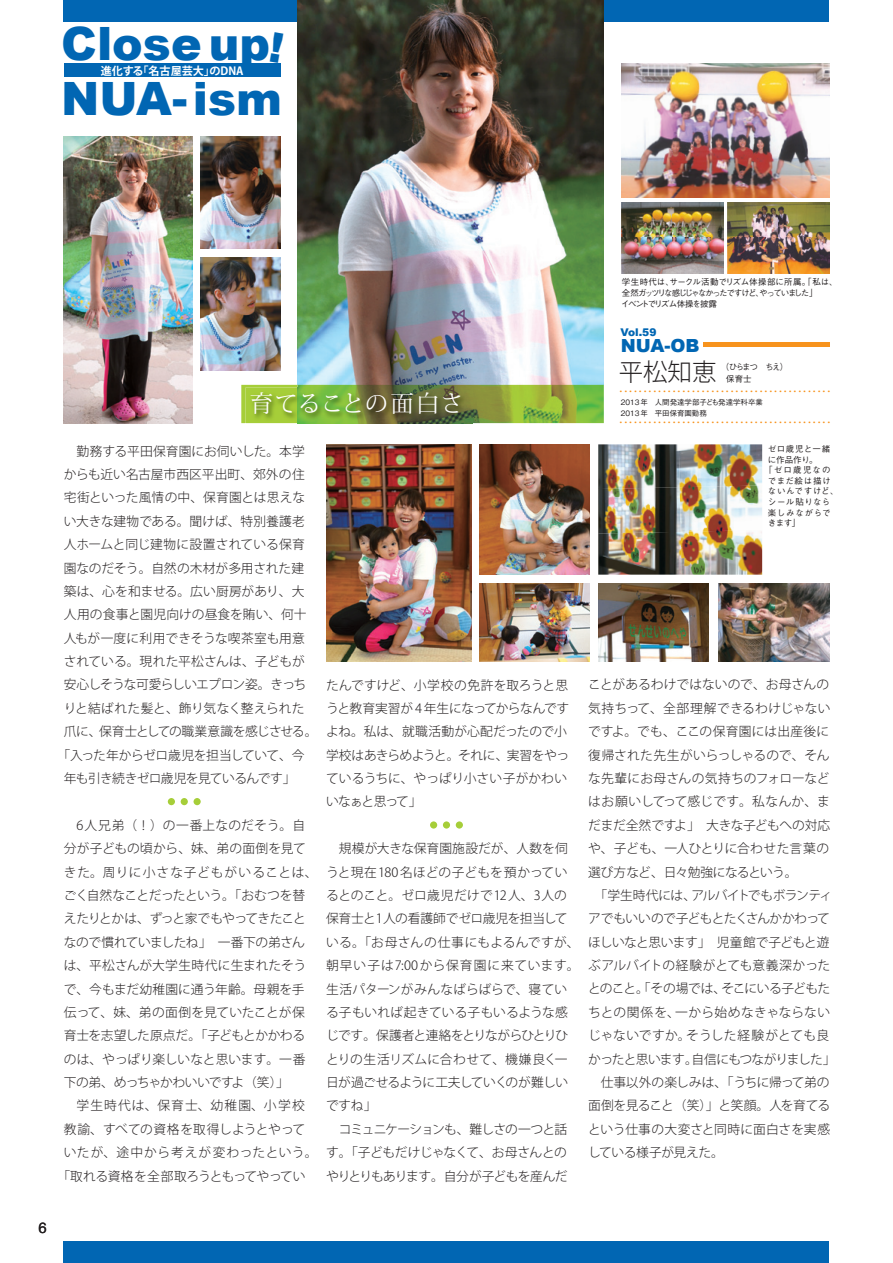
<style>
.page{position:relative;width:893px;height:1263px;background:#fff}
.page>*{position:absolute;margin:0;border:0;box-sizing:border-box;transform-origin:0 0}
.t1{font:900 45.9px/55.2px "Arial";color:#0166b3}
.t2{font:300 24.45px "Koz Go Pro";color:#231f20}
.t3{font:23.4px "Koz Min Pro";letter-spacing:.025em;color:#fff}
.t4{font:900 18px "Arial";color:#0166b3}
.t5{font:14.85px "Helvetica";color:#231f20}
.t6{font:300 12.75px/23.4px "Koz Go Pro";letter-spacing:-.01em;color:#231f20}
.t7{font:300 12.75px "Koz Go Pro";letter-spacing:-.04em;color:#231f20}
.t8{font:300 12.75px "Koz Go Pro";letter-spacing:-.03em;color:#231f20}
.t9{font:300 12.75px "Koz Go Pro";letter-spacing:.01em;color:#231f20}
.t10{font:300 12.75px "Koz Go Pro";letter-spacing:.015em;color:#231f20}
.t11{font:300 12.75px "Koz Go Pro";letter-spacing:-.065em;color:#231f20}
.t12{font:300 12.75px "Koz Go Pro";letter-spacing:-.06em;color:#231f20}
.t13{font:300 12.75px "Koz Go Pro";letter-spacing:-.05em;color:#231f20}
.t14{font:300 12.75px "Koz Go Pro";letter-spacing:.065em;color:#231f20}
.t15{font:300 12.75px "Koz Go Pro";letter-spacing:-.055em;color:#231f20}
.t16{font:300 12.75px "Koz Go Pro";letter-spacing:.06em;color:#231f20}
.t17{font:300 12.75px "Koz Go Pro";letter-spacing:.09em;color:#231f20}
.t18{font:300 12.75px "Koz Go Pro";color:#a6ce39}
.t19{font:700 11.1px "Koz Go Pro";color:#fff}
.t20{font:900 10.65px "Arial";color:#0166b3}
.t21{font:500 9.6px "Gothic BBB Pro";color:#f7931d}
.t22{font:500 8.55px/10.6px "Gothic BBB Pro";letter-spacing:-.14em;color:#231f20}
.t23{font:500 8.55px "Gothic BBB Pro";letter-spacing:-.01em;color:#231f20}
.t24{font:500 8.55px "Gothic BBB Pro";letter-spacing:.06em;color:#231f20}
.t25{font:500 8.55px "Gothic BBB Pro";letter-spacing:.07em;color:#231f20}
.t26{font:500 8.55px/11.7px "Gothic BBB Pro";letter-spacing:-.165em;color:#231f20}
.t27{font:500 8.55px "Gothic BBB Pro";letter-spacing:.055em;color:#231f20}
.t28{font:500 7.5px/10.6px "Gothic BBB Pro";color:#231f20}
.s1{color:#a6ce39}
</style>
<div class="page">
<div style="left:64px;top:1241px;width:765px;height:22px;background:#0166b3"></div>
<div style="left:64px;top:0;width:765px;height:21px;background:#0166b3"></div>
<img style="left:298px;top:0;width:306px;height:423px">
<div style="left:64px;top:64px;width:217px;height:13px;background:#0166b3"></div>
<div style="left:164px;top:794px;width:15px;height:15px;border:4px solid #fff;border-radius:50%"></div>
<div style="left:176px;top:794px;width:16px;height:15px;border:4px solid #fff;border-radius:50%"></div>
<div style="left:189px;top:794px;width:16px;height:15px;border:4px solid #fff;border-radius:50%"></div>
<hr style="left:703px;top:343px;width:126px;height:4px;background:#f7931d">
<div style="left:426px;top:817px;width:15px;height:16px;border:4px solid #fff;border-radius:50%"></div>
<div style="left:439px;top:817px;width:15px;height:16px;border:4px solid #fff;border-radius:50%"></div>
<div style="left:451px;top:817px;width:16px;height:16px;border:4px solid #fff;border-radius:50%"></div>
<svg style="left:241px;top:385px;width:57px;height:38px"></svg>
<img style="left:246px;top:387px;width:226px;height:37px">
<img style="left:298px;top:387px;width:174px;height:36px">
<img style="left:622px;top:64px;width:207px;height:134px">
<img style="left:728px;top:202px;width:101px;height:72px">
<img style="left:622px;top:202px;width:101px;height:72px">
<img style="left:64px;top:136px;width:128px;height:287px">
<img style="left:598px;top:444px;width:81px;height:43px">
<img style="left:679px;top:444px;width:83px;height:43px">
<img style="left:598px;top:487px;width:82px;height:45px">
<img style="left:680px;top:485px;width:82px;height:47px">
<img style="left:598px;top:532px;width:83px;height:43px">
<img style="left:681px;top:530px;width:81px;height:45px">
<img style="left:201px;top:136px;width:80px;height:113px">
<img style="left:201px;top:257px;width:80px;height:113px">
<img style="left:326px;top:444px;width:145px;height:217px">
<img style="left:479px;top:583px;width:111px;height:78px">
<img style="left:479px;top:444px;width:111px;height:131px">
<img style="left:719px;top:583px;width:110px;height:78px">
<img style="left:598px;top:583px;width:111px;height:78px">
<p class="t1" style="left:61px;top:14px;width:222px">Closeup<br>NUA-ism</p>
<p class="t19" style="left:101px;top:64px;width:144px">進化する「名古屋芸大」のDNA</p>
<p class="t5" style="left:38px;top:1217px;width:10px">6</p>
<p class="t3" style="left:250px;top:387px;width:215px">育てることの面白さ</p>
<p class="t6" style="left:64px;top:439px;width:243px">　勤務する平田保育園にお伺いした。本学</p>
<p class="t6" style="left:64px;top:463px;width:243px">からも近い名古屋市西区平出町、郊外の住</p>
<p class="t6" style="left:64px;top:486px;width:243px">宅街といった風情の中、保育園とは思えな</p>
<p class="t6" style="left:64px;top:509px;width:243px">い大きな建物である。聞けば、特別養護老</p>
<p class="t6" style="left:64px;top:533px;width:243px">人ホームと同じ建物に設置されている保育</p>
<p class="t6" style="left:64px;top:556px;width:242px">園なのだそう。自然の木材が多用された建</p>
<p class="t6" style="left:64px;top:580px;width:242px">築は、心を和ませる。広い厨房があり、大</p>
<p class="t6" style="left:64px;top:603px;width:244px">人用の食事と園児向けの昼食を賄い、何十</p>
<p class="t9" style="left:64px;top:630px;width:243px">人もが一度に利用できそうな喫茶室も用意</p>
<p class="t6" style="left:64px;top:650px;width:243px">されている。現れた平松さんは、子どもが</p>
<p class="t11" style="left:64px;top:676px;width:244px">安心しそうな可愛らしいエプロン姿。きっち</p>
<p class="t10" style="left:64px;top:700px;width:242px">りと結ばれた髪と、飾り気なく整えられた</p>
<p class="t7" style="left:64px;top:723px;width:255px">爪に、保育士としての職業意識を感じさせる。</p>
<p class="t8" style="left:57px;top:747px;width:249px">「入った年からゼロ歳児を担当していて、今</p>
<p class="t13" style="left:64px;top:770px;width:233px">年も引き続きゼロ歳児を見ているんです」</p>
<p class="t18" style="left:165px;top:793px;width:40px">●●●</p>
<p class="t10" style="left:64px;top:817px;width:243px">　6人兄弟（！）の一番上なのだそう。自</p>
<p class="t6" style="left:64px;top:837px;width:243px">分が子どもの頃から、妹、弟の面倒を見て</p>
<p class="t14" style="left:64px;top:864px;width:255px">きた。周りに小さな子どもがいることは、</p>
<p class="t7" style="left:64px;top:887px;width:243px">ごく自然なことだったという。「おむつを替</p>
<p class="t12" style="left:64px;top:910px;width:244px">えたりとかは、ずっと家でもやってきたこと</p>
<p class="t7" style="left:64px;top:934px;width:243px">なので慣れていましたね」　一番下の弟さん</p>
<p class="t6" style="left:64px;top:954px;width:244px">は、平松さんが大学生時代に生まれたそう</p>
<p class="t6" style="left:64px;top:977px;width:242px">で、今もまだ幼稚園に通う年齢。母親を手</p>
<p class="t6" style="left:64px;top:1001px;width:243px">伝って、妹、弟の面倒を見ていたことが保</p>
<p class="t7" style="left:64px;top:1027px;width:243px">育士を志望した原点だ。「子どもとかかわる</p>
<p class="t6" style="left:64px;top:1047px;width:243px">のは、やっぱり楽しいなと思います。一番</p>
<p class="t15" style="left:64px;top:1074px;width:227px">下の弟、めっちゃかわいいですよ（笑）」</p>
<p class="t17" style="left:64px;top:1097px;width:242px">　学生時代は、保育士、幼稚園、小学校</p>
<p class="t9" style="left:64px;top:1121px;width:243px">教諭、すべての資格を取得しようとやって</p>
<p class="t16" style="left:64px;top:1144px;width:255px">いたが、途中から考えが変わったという。</p>
<p class="t8" style="left:57px;top:1167px;width:250px">「取れる資格を全部取ろうともってやってい</p>
<p class="t6" style="left:326px;top:673px;width:245px">たんですけど、小学校の免許を取ろうと思うと教育実習が 4 年生になってからなんですよね。私は、就職活動が心配だったので小学校はあきらめようと。それに、実習をやっているうちに、やっぱり小さい子がかわいいなぁと思って」</p>
<p class="t6" style="left:326px;top:813px;width:255px;text-indent:101px"><span class="s1">●●●<br></span>　規模が大きな保育園施設だが、人数を伺うと現在180 名ほどの子どもを預かっているとのこと。ゼロ歳児だけで12人、3人の保育士と1人の看護師でゼロ歳児を担当している。「お母さんの仕事にもよるんですが、朝早い子は7:00から保育園に来ています。生活パターンがみんなばらばらで、寝ている子もいれば起きている子もいるような感じです。保護者と連絡をとりながらひとりひとりの生活リズムに合わせて、機嫌良く一日が過ごせるように工夫していくのが難しいですね」<br>　コミュニケーションも、難しさの一つと話す。「子どもだけじゃなくて、お母さんとのやりとりもあります。自分が子どもを産んだ</p>
<p class="t22" style="left:621px;top:276px;width:218px">学生時代は、サークル活動でリズム体操部に所属。「私は、全然ガッツリな感じじゃなかったですけど、やっていました」<br>イベントでリズム体操を披露</p>
<p class="t20" style="left:620px;top:325px;width:38px">Vol.59</p>
<p class="t4" style="left:621px;top:332px;width:80px">NUA-OB</p>
<p class="t2" style="left:619px;top:356px;width:99px">平松知恵</p>
<p class="t26" style="left:726px;top:360px;width:64px;text-indent:-5px">（ひらまつ　ちえ）保育士</p>
<p class="t21" style="left:616px;top:384px;width:219px">・・・・・・・・・・・・・・・・・・・・・・・・・・・・・・・・・・・・・・・・・・・・</p>
<p class="t28" style="left:621px;top:396px;width:144px">2013年 人間発達学部子ども発達学科卒業<br>2013年 平田保育園勤務</p>
<p class="t21" style="left:616px;top:415px;width:219px">・・・・・・・・・・・・・・・・・・・・・・・・・・・・・・・・・・・・・・・・・・・・</p>
<p class="t24" style="left:768px;top:442px;width:64px">ゼロ歳児と一緒</p>
<p class="t23" style="left:768px;top:452px;width:51px">に作品作り。</p>
<p class="t23" style="left:764px;top:463px;width:68px">「ゼロ歳児なの</p>
<p class="t25" style="left:768px;top:474px;width:64px">でまだ絵は描け</p>
<p class="t24" style="left:768px;top:484px;width:72px">ないんですけど、</p>
<p class="t27" style="left:768px;top:495px;width:64px">シール貼りなら</p>
<p class="t25" style="left:768px;top:506px;width:64px">楽しみながらで</p>
<p class="t23" style="left:768px;top:516px;width:34px">きます」</p>
<p class="t6" style="left:588px;top:673px;width:249px">ことがあるわけではないので、お母さんの気持ちって、全部理解できるわけじゃないですよ。でも、ここの保育園には出産後に復帰された先生がいらっしゃるので、そんな先輩にお母さんの気持ちのフォローなどはお願いしてって感じです。私なんか、まだまだ全然ですよ」　大きな子どもへの対応や、子ども、一人ひとりに合わせた言葉の選び方など、日々勉強になるという。<br>　「学生時代には、アルバイトでもボランティアでもいいので子どもとたくさんかかわってほしいなと思います」　児童館で子どもと遊ぶアルバイトの経験がとても意義深かったとのこと。「その場では、そこにいる子どもたちとの関係を、一から始めなきゃならないじゃないですか。そうした経験がとても良かったと思います。自信にもつながりました」　仕事以外の楽しみは、「うちに帰って弟の面倒を見ること（笑）」と笑顔。人を育てるという仕事の大変さと同時に面白さを実感している様子が見えた。　</p>
</div>
